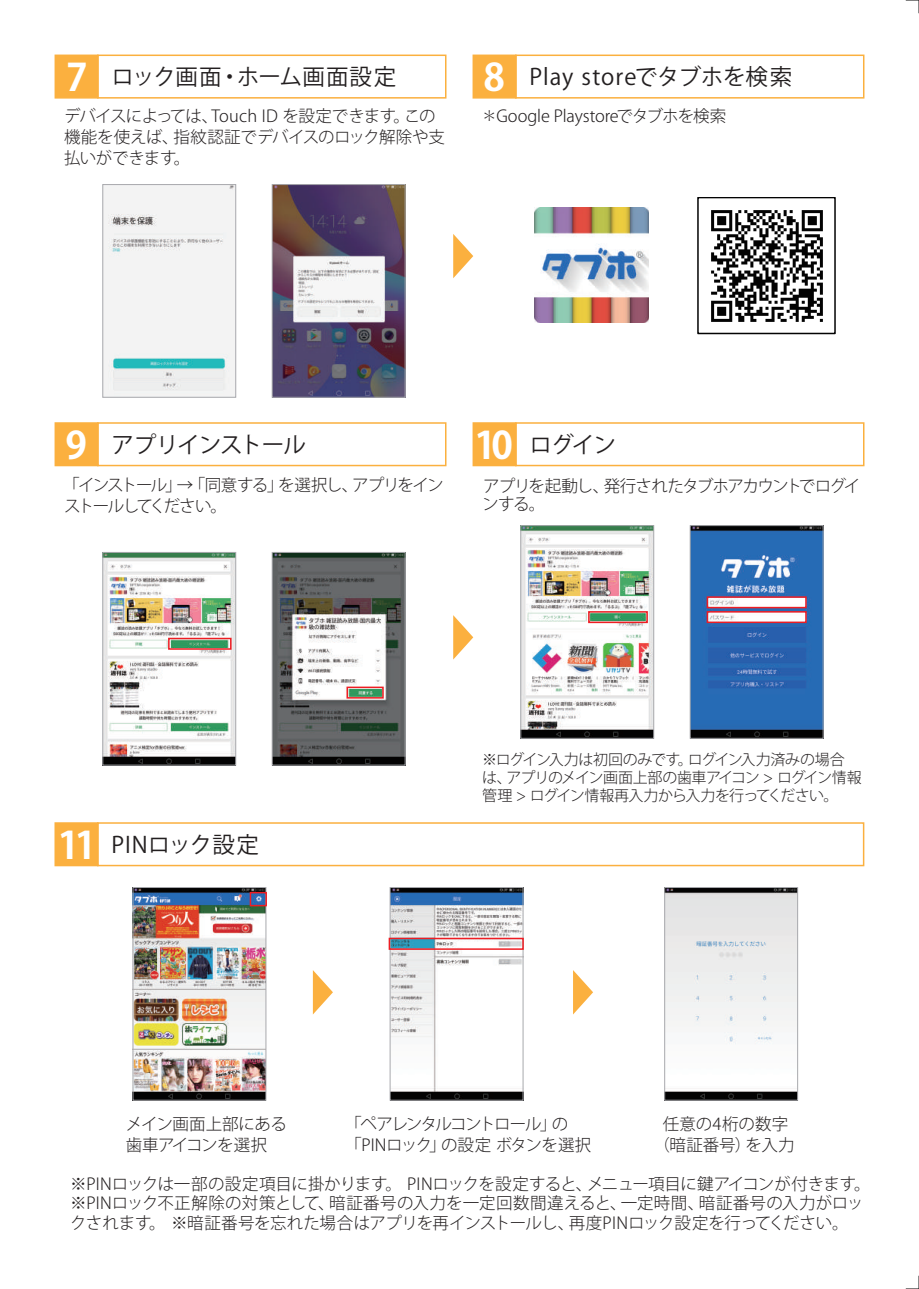
<style>
.page{position:relative;width:919px;height:1289px;background:#fff}
.page>*{position:absolute;margin:0;border:0;box-sizing:border-box;transform-origin:0 0}
.t1{font:700 37.5px "Koz Go Pr 6 N";color:#fff}
.t2{font:22.5px "Koz Go Pro";letter-spacing:-.01em;color:#231f20}
.t3{font:22.5px "Koz Go Pro";letter-spacing:.035em;color:#231f20}
.t4{font:22.5px "Koz Go Pro";letter-spacing:-.04em;color:#231f20}
.t5{font:22.5px "Koz Go Pro";letter-spacing:.01em;color:#231f20}
.t6{font:300 16.5px/19.5px "Koz Go Pro";letter-spacing:-.005em;color:#231f20}
.t7{font:300 16.5px/21px "Koz Go Pro";letter-spacing:-.025em;color:#231f20}
.t8{font:300 16.5px/18px "Koz Go Pro";letter-spacing:-.09em;color:#231f20}
.t9{font:300 16.5px/21px "Koz Go Pro";letter-spacing:-.095em;color:#231f20}
.t10{font:300 16.5px/21px "Koz Go Pro";letter-spacing:.01em;color:#231f20;text-align:center}
.t11{font:300 15px/18px "Koz Go Pro";letter-spacing:-.045em;color:#231f20}
</style>
<div class="page">
<svg style="left:905px;top:0;width:14px;height:13px"></svg>
<svg style="left:905px;top:1275px;width:14px;height:14px"></svg>
<svg style="left:453px;top:615px;width:20px;height:44px"></svg>
<svg style="left:453px;top:234px;width:20px;height:44px"></svg>
<img style="left:105px;top:554px;width:129px;height:209px">
<img style="left:274px;top:554px;width:129px;height:209px">
<img style="left:105px;top:186px;width:129px;height:209px">
<img style="left:274px;top:186px;width:129px;height:209px">
<div style="left:103px;top:184px;width:133px;height:213px;border:1px solid #a8a9ad"></div>
<div style="left:272px;top:184px;width:133px;height:213px;border:1px solid #a8a9ad"></div>
<div style="left:103px;top:552px;width:133px;height:213px;border:1px solid #a8a9ad"></div>
<div style="left:272px;top:552px;width:133px;height:213px;border:1px solid #a8a9ad"></div>
<div style="left:55px;top:55px;width:44px;height:44px;background:#fbb03f;border:2px solid #fbb03f"></div>
<div style="left:97px;top:55px;width:349px;height:44px;border:2px solid #fbb03f"></div>
<div style="left:472px;top:55px;width:44px;height:44px;background:#fbb03f;border:2px solid #fbb03f"></div>
<div style="left:515px;top:55px;width:349px;height:44px;border:2px solid #fbb03f"></div>
<div style="left:55px;top:422px;width:44px;height:44px;background:#fbb03f;border:2px solid #fbb03f"></div>
<div style="left:97px;top:422px;width:349px;height:44px;border:2px solid #fbb03f"></div>
<img style="left:692px;top:527px;width:129px;height:209px">
<img style="left:522px;top:527px;width:130px;height:209px">
<div style="left:520px;top:525px;width:134px;height:213px;border:1px solid #a8a9ad"></div>
<div style="left:690px;top:525px;width:133px;height:213px;border:1px solid #a8a9ad"></div>
<div style="left:472px;top:422px;width:44px;height:44px;background:#fbb03f;border:2px solid #fbb03f"></div>
<div style="left:515px;top:422px;width:349px;height:44px;border:2px solid #fbb03f"></div>
<img style="left:534px;top:208px;width:114px;height:114px">
<img style="left:711px;top:210px;width:112px;height:112px">
<div style="left:697px;top:197px;width:138px;height:137px;border:2px solid #030303"></div>
<svg style="left:573px;top:970px;width:20px;height:44px"></svg>
<svg style="left:313px;top:970px;width:20px;height:44px"></svg>
<img style="left:135px;top:889px;width:129px;height:209px">
<img style="left:392px;top:889px;width:129px;height:209px">
<img style="left:666px;top:889px;width:129px;height:209px">
<div style="left:133px;top:887px;width:133px;height:213px;border:1px solid #a8a9ad"></div>
<div style="left:390px;top:887px;width:133px;height:213px;border:1px solid #a8a9ad"></div>
<div style="left:664px;top:887px;width:133px;height:213px;border:1px solid #a8a9ad"></div>
<div style="left:54px;top:822px;width:44px;height:44px;background:#fbb03f;border:2px solid #fbb03f"></div>
<div style="left:97px;top:822px;width:767px;height:44px;border:2px solid #fbb03f"></div>
<div style="left:250px;top:891px;width:17px;height:15px;border:2px solid #ee1d23"></div>
<div style="left:388px;top:937px;width:135px;height:12px;border:2px solid #ee1d23"></div>
<div style="left:346px;top:686px;width:37px;height:12px;border:2px solid #ee1d23"></div>
<div style="left:168px;top:637px;width:63px;height:12px;border:2px solid #ee1d23"></div>
<div style="left:588px;top:611px;width:59px;height:12px;border:2px solid #ee1d23"></div>
<div style="left:706px;top:596px;width:100px;height:12px;border:2px solid #ee1d23"></div>
<div style="left:706px;top:611px;width:100px;height:12px;border:2px solid #ee1d23"></div>
<h1 class="t1" style="left:483px;top:56px;width:23px">8</h1>
<h1 class="t1" style="left:66px;top:56px;width:23px">7</h1>
<h2 class="t3" style="left:529px;top:62px;width:264px">Play storeでタブホを検索</h2>
<p class="t7" style="left:481px;top:106px;width:247px">＊Google Playstoreでタブホを検索</p>
<h2 class="t2" style="left:112px;top:62px;width:286px">ロック画面・ホーム画面設定</h2>
<p class="t7" style="left:64px;top:106px;width:382px">デバイスによっては、Touch ID を設定できます。この機能を使えば、指紋認証でデバイスのロック解除や支払いができます。</p>
<h1 class="t1" style="left:474px;top:423px;width:40px">10</h1>
<h1 class="t1" style="left:65px;top:424px;width:23px">9</h1>
<h2 class="t2" style="left:529px;top:430px;width:88px">ログイン</h2>
<p class="t8" style="left:482px;top:476px;width:379px">アプリを起動し、発行されたタブホアカウントでログインする。</p>
<h2 class="t4" style="left:112px;top:430px;width:196px">アプリインストール</h2>
<p class="t9" style="left:63px;top:474px;width:382px">「インストール」→「同意する」を選択し、アプリをインストールしてください。</p>
<h1 class="t1" style="left:58px;top:824px;width:40px">11</h1>
<h2 class="t5" style="left:111px;top:830px;width:149px">PINロック設定</h2>
<p class="t11" style="left:482px;top:750px;width:381px">※ログイン入力は初回のみです。ログイン入力済みの場合は、アプリのメイン画面上部の歯車アイコン &gt; ログイン情報管理 &gt; ログイン情報再入力から入力を行ってください。</p>
<p class="t7" style="left:126px;top:1113px;width:163px">メイン画面上部にある歯車アイコンを選択</p>
<p class="t8" style="left:345px;top:1113px;width:248px;line-height:21px">「ペアレンタルコントロール」の「PINロック」の設定 ボタンを選択</p>
<p class="t10" style="left:653px;top:1113px;width:143px">任意の4桁の数字（暗証番号）を入力</p>
<p class="t6" style="left:70px;top:1174px;width:801px">※PINロックは一部の設定項目に掛かります。 PINロックを設定すると、メニュー項目に鍵アイコンが付きます。※PINロック不正解除の対策として、暗証番号の入力を一定回数間違えると、一定時間、暗証番号の入力がロックされます。 ※暗証番号を忘れた場合はアプリを再インストールし、再度PINロック設定を行ってください。</p>
</div>
